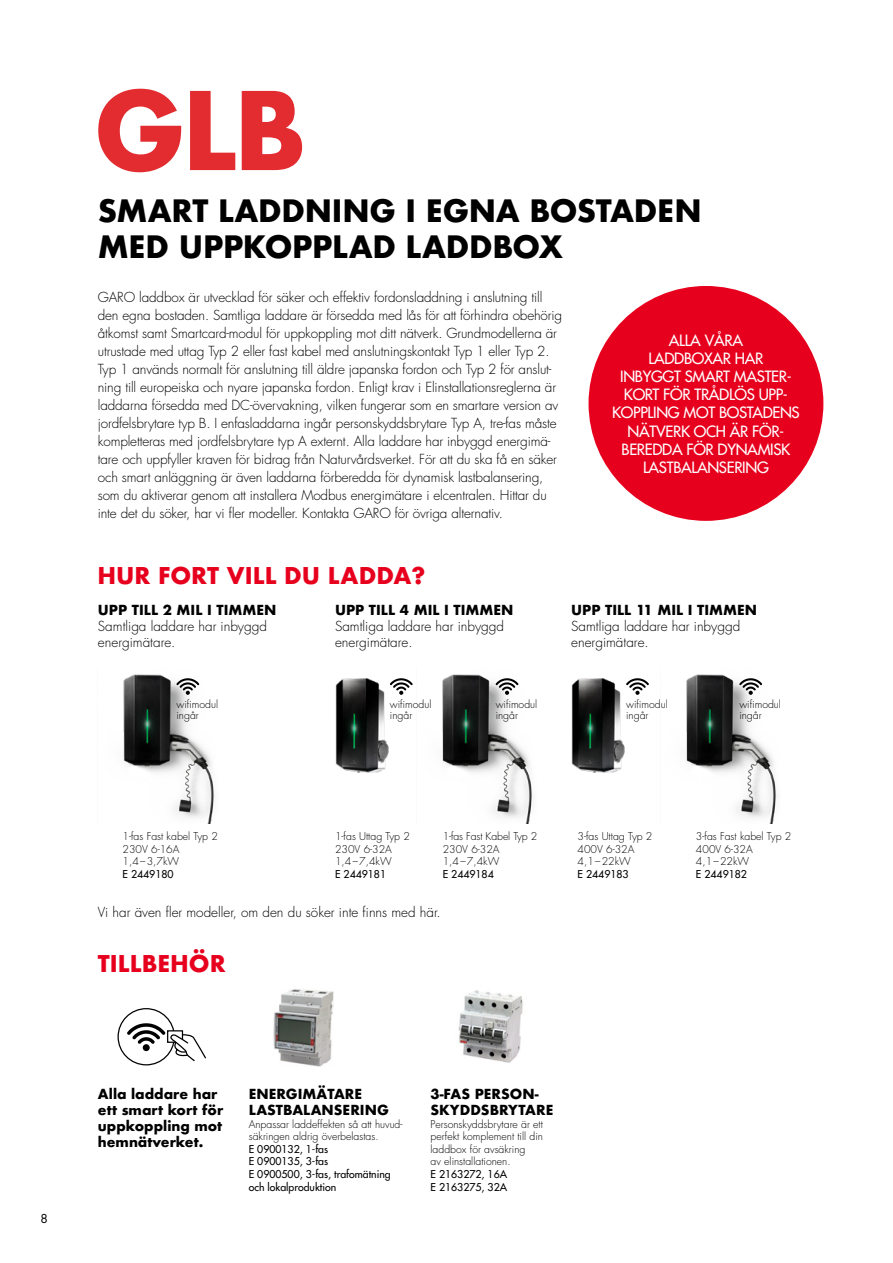
<style>
.page{position:relative;width:893px;height:1263px;background:#fff}
.page>*{position:absolute;margin:0;border:0;box-sizing:border-box;transform-origin:0 0}
.t1{font:700 105px "Futura";color:#e32c30}
.t2{font:700 30px/36px "Futura";letter-spacing:-.01em;color:#000}
.t3{font:700 22.5px "Futura";color:#e7001d}
.t4{font:15.15px/18.1px "Futura";letter-spacing:-.02em;color:#fff;text-align:center}
.t5{font:300 13.5px/18px "Futura";letter-spacing:-.01em;color:#000}
.t6{font:700 13.5px/16.2px "Futura";color:#000}
.t7{font:12px "Futura";color:#000}
.t8{font:300 10.5px/12.6px "Futura";color:#000}
.t9{font:10.5px/12.6px "Futura";color:#000}
</style>
<div class="page">
<div style="left:588px;top:286px;width:235px;height:235px;background:#e7001d;border-radius:50%"></div>
<img style="left:273px;top:989px;width:61px;height:78px">
<img style="left:458px;top:990px;width:65px;height:73px">
<img style="left:123px;top:674px;width:91px;height:150px">
<img style="left:442px;top:674px;width:90px;height:150px">
<img style="left:686px;top:674px;width:90px;height:150px">
<img style="left:335px;top:678px;width:54px;height:95px">
<img style="left:571px;top:678px;width:54px;height:95px">
<div style="left:118px;top:1008px;width:57px;height:57px;border:1px solid #000;border-radius:50%"></div>
<svg style="left:176px;top:678px;width:23px;height:17px"></svg>
<svg style="left:390px;top:678px;width:23px;height:17px"></svg>
<svg style="left:496px;top:678px;width:22px;height:17px"></svg>
<svg style="left:626px;top:678px;width:23px;height:17px"></svg>
<svg style="left:739px;top:678px;width:23px;height:17px"></svg>
<svg style="left:127px;top:1023px;width:79px;height:39px"></svg>
<div style="left:143px;top:1044px;width:7px;height:7px;background:#000;border-radius:50%"></div>
<p class="t7" style="left:40px;top:1211px;width:9px">8</p>
<h1 class="t1" style="left:94px;top:55px;width:214px">GLB</h1>
<h2 class="t2" style="left:98px;top:193px;width:605px">SMART LADDNING I EGNA BOSTADEN<br>MED UPPKOPPLAD LADDBOX</h2>
<p class="t5" style="left:98px;top:288px;width:466px">GARO laddbox är utvecklad för säker och effektiv fordonsladdning i anslutning till den egna bostaden. Samtliga laddare är försedda med lås för att förhindra obehörig åtkomst samt Smartcard-modul för uppkoppling mot ditt nätverk. Grundmodellerna är utrustade med uttag Typ 2 eller fast kabel med anslutningskontakt Typ 1 eller Typ 2.<br>Typ 1 används normalt för anslutning till äldre japanska fordon och Typ 2 för anslut&shy;ning till europeiska och nyare japanska fordon. Enligt krav i Elinstallationsreglerna är laddarna försedda med DC-övervakning, vilken fungerar som en smartare version av jordfelsbrytare typ B. I enfasladdarna ingår personskyddsbrytare Typ A, tre-fas måste kompletteras med jordfelsbrytare typ A externt. Alla laddare har inbyggd energimä&shy;tare och uppfyller kraven för bidrag från Naturvårdsverket. För att du ska få en säker och smart anläggning är även laddarna förberedda för dynamisk lastbalansering, som du aktiverar genom att installera Modbus energimätare i elcentralen. Hittar du inte det du söker, har vi fler modeller. Kontakta GARO för övriga alternativ.</p>
<p class="t4" style="left:612px;top:331px;width:189px">ALLA VÅRA<br>LADDBOXAR HAR<br>INBYGGT SMART MASTER-<br>KORT FÖR TRÅDLÖS UPP-<br>KOPPLING MOT BOSTADENS<br>NÄTVERK OCH ÄR FÖR-<br>BEREDDA FÖR DYNAMISK<br>LASTBALANSERING</p>
<h3 class="t3" style="left:97px;top:559px;width:329px">HUR FORT VILL DU LADDA?</h3>
<p class="t6" style="left:98px;top:602px;width:180px">UPP TILL 2 MIL I TIMMEN</p>
<p class="t5" style="left:98px;top:619px;width:171px;line-height:16.2px">Samtliga laddare har inbyggd energimätare.</p>
<p class="t6" style="left:335px;top:602px;width:180px">UPP TILL 4 MIL I TIMMEN</p>
<p class="t5" style="left:335px;top:619px;width:171px;line-height:16.2px">Samtliga laddare har inbyggd energimätare.</p>
<p class="t6" style="left:571px;top:602px;width:187px">UPP TILL 11 MIL I TIMMEN</p>
<p class="t5" style="left:571px;top:619px;width:171px;line-height:16.2px">Samtliga laddare har inbyggd energimätare.</p>
<p class="t8" style="left:176px;top:699px;width:43px;line-height:10.5px">wifimodul ingår</p>
<p class="t8" style="left:390px;top:699px;width:43px;line-height:10.5px">wifimodul ingår</p>
<p class="t8" style="left:496px;top:699px;width:43px;line-height:10.5px">wifimodul ingår</p>
<p class="t8" style="left:626px;top:699px;width:43px;line-height:10.5px">wifimodul ingår</p>
<p class="t8" style="left:739px;top:699px;width:43px;line-height:10.5px">wifimodul ingår</p>
<p class="t8" style="left:123px;top:830px;width:97px">1-fas Fast kabel Typ 2<br>230V 6-16A<br>1,4–3,7kW</p>
<p class="t9" style="left:123px;top:868px;width:52px">E 2449180</p>
<p class="t8" style="left:335px;top:830px;width:76px">1-fas Uttag Typ 2<br>230V 6-32A<br>1,4–7,4kW</p>
<p class="t9" style="left:335px;top:868px;width:52px">E 2449181</p>
<p class="t8" style="left:443px;top:830px;width:96px">1-fas Fast Kabel Typ 2<br>230V 6-32A<br>1,4–7,4kW</p>
<p class="t9" style="left:443px;top:868px;width:52px">E 2449184</p>
<p class="t5" style="left:98px;top:904px;width:344px">Vi har även fler modeller, om den du söker inte finns med här.</p>
<h3 class="t3" style="left:98px;top:947px;width:129px">TILLBEHÖR</h3>
<p class="t8" style="left:578px;top:830px;width:76px">3-fas Uttag Typ 2<br>400V 6-32A<br>4,1–22kW</p>
<p class="t9" style="left:578px;top:868px;width:52px">E 2449183</p>
<p class="t8" style="left:696px;top:830px;width:97px">3-fas Fast kabel Typ 2<br>400V 6-32A<br>4,1–22kW</p>
<p class="t9" style="left:696px;top:868px;width:52px">E 2449182</p>
<p class="t6" style="left:98px;top:1085px;width:127px">Alla laddare har ett smart kort för uppkoppling mot hemnätverket.</p>
<p class="t6" style="left:249px;top:1085px;width:142px">ENERGIMÄTARE<br>LASTBALANSERING</p>
<p class="t8" style="left:249px;top:1118px;width:155px">Anpassar laddeffekten så att huvud&shy;säkringen aldrig överbelastas.</p>
<p class="t9" style="left:249px;top:1142px;width:143px">E 0900132, 1-fas<br>E 0900135, 3-fas<br>E 0900500, 3-fas, trafomätning och lokalproduktion</p>
<p class="t6" style="left:431px;top:1085px;width:124px">3-FAS PERSON-<br>SKYDDSBRYTARE</p>
<p class="t8" style="left:431px;top:1118px;width:114px">Personskyddsbrytare är ett perfekt komplement till din laddbox för avsäkring<br>av elinstallationen.</p>
<p class="t9" style="left:431px;top:1168px;width:78px">E 2163272, 16A<br>E 2163275, 32A</p>
</div>
